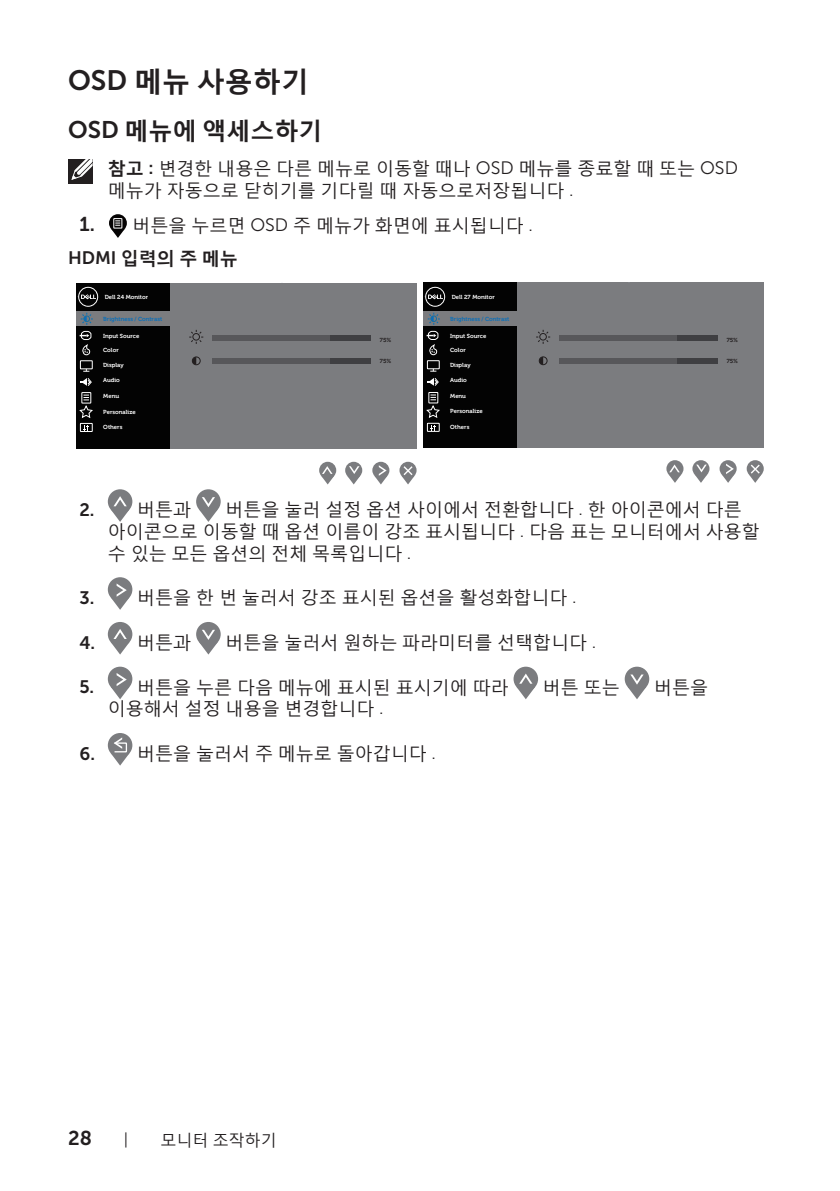
<style>
.page{position:relative;width:840px;height:1191px;background:#fff}
.page>*{position:absolute;margin:0;border:0;box-sizing:border-box;transform-origin:0 0}
.Head_2{font:700 28px "Malgun Gothic";color:#231f20}
.Head_3{font:700 24px "Malgun Gothic";color:#231f20}
.t1{font:20px "Museo Sans For Dell 700";color:#231f20}
.text{font:18px/21.6px "Malgun Gothic";color:#231f20}
.text-2{font:700 18px "Malgun Gothic";color:#231f20}
.t2{font:16px "Malgun Gothic";color:#231f20}
.t3{font:16px "Museo Sans For Dell 300";color:#231f20}
.t4{font:700 5.8px "Museo For Dell";color:#fff}
.t5{font:700 5.8px "Museo For Dell";color:#0c6fb8}
.t6{font:700 5.8px "Museo For Dell";color:#231f20}
.s1{font-family:"Museo Sans For Dell 700";font-weight:400}
.s2{font-weight:700}
.s3{font-family:"Museo Sans For Dell 700"}
.s4{font-family:"Museo Sans For Dell 300"}
.s5{font-family:"Museo Sans For Dell 700";font-size:20px}
</style>
<div class="page">
<div style="left:68px;top:159px;width:24px;height:24px;background:#231f20"></div>
<svg style="left:71px;top:159px;width:22px;height:22px"></svg>
<svg style="left:109px;top:214px;width:18px;height:18px"></svg>
<svg style="left:111px;top:218px;width:14px;height:20px"></svg>
<div style="left:76px;top:283px;width:340px;height:165px;background:#7b7c7f"></div>
<div style="left:76px;top:283px;width:93px;height:165px;background:#030303"></div>
<div style="left:76px;top:311px;width:95px;height:15px;background:#7b7c7f"></div>
<svg style="left:81px;top:313px;width:12px;height:12px"></svg>
<div style="left:212px;top:335px;width:159px;height:6px;background:#57575a"></div>
<div style="left:330px;top:335px;width:41px;height:6px;background:#3f3f42"></div>
<div style="left:212px;top:358px;width:159px;height:5px;background:#57575a"></div>
<div style="left:330px;top:358px;width:41px;height:5px;background:#3f3f42"></div>
<svg style="left:189px;top:330px;width:14px;height:14px"></svg>
<div style="left:192px;top:356px;width:8px;height:9px;border:1px solid #231f20;border-radius:50%"></div>
<svg style="left:192px;top:357px;width:4px;height:8px"></svg>
<div style="left:319px;top:462px;width:17px;height:17px;background:#7b7c7f;border-radius:50%"></div>
<div style="left:345px;top:462px;width:17px;height:17px;background:#7b7c7f;border-radius:50%"></div>
<div style="left:372px;top:462px;width:17px;height:17px;background:#7b7c7f;border-radius:50%"></div>
<div style="left:399px;top:462px;width:17px;height:17px;background:#7b7c7f;border-radius:50%"></div>
<svg style="left:321px;top:466px;width:13px;height:18px"></svg>
<svg style="left:374px;top:465px;width:13px;height:19px"></svg>
<svg style="left:347px;top:466px;width:13px;height:18px"></svg>
<svg style="left:401px;top:465px;width:13px;height:19px"></svg>
<svg style="left:78px;top:287px;width:20px;height:20px"></svg>
<div style="left:80px;top:360px;width:13px;height:9px;border:1px solid #fff"></div>
<svg style="left:83px;top:425px;width:6px;height:5px"></svg>
<div style="left:80px;top:423px;width:13px;height:9px;border:1px solid #fff"></div>
<svg style="left:80px;top:334px;width:9px;height:3px"></svg>
<div style="left:81px;top:331px;width:10px;height:9px;border:1px solid #fff;border-radius:3px"></div>
<div style="left:81px;top:392px;width:10px;height:12px;border:1px solid #fff"></div>
<svg style="left:79px;top:394px;width:14px;height:24px"></svg>
<svg style="left:80px;top:344px;width:12px;height:42px"></svg>
<div style="left:423px;top:283px;width:340px;height:165px;background:#7b7c7f"></div>
<div style="left:423px;top:283px;width:93px;height:165px;background:#030303"></div>
<div style="left:423px;top:311px;width:94px;height:15px;background:#7b7c7f"></div>
<svg style="left:427px;top:313px;width:12px;height:12px"></svg>
<div style="left:559px;top:335px;width:158px;height:6px;background:#57575a"></div>
<div style="left:677px;top:335px;width:40px;height:6px;background:#3f3f42"></div>
<div style="left:559px;top:358px;width:158px;height:5px;background:#57575a"></div>
<div style="left:677px;top:358px;width:40px;height:5px;background:#3f3f42"></div>
<svg style="left:536px;top:330px;width:14px;height:14px"></svg>
<div style="left:538px;top:356px;width:9px;height:9px;border:1px solid #231f20;border-radius:50%"></div>
<svg style="left:539px;top:357px;width:4px;height:7px"></svg>
<svg style="left:425px;top:287px;width:20px;height:20px"></svg>
<div style="left:426px;top:360px;width:13px;height:9px;border:1px solid #fff"></div>
<svg style="left:430px;top:425px;width:5px;height:5px"></svg>
<div style="left:426px;top:422px;width:13px;height:10px;border:1px solid #fff"></div>
<svg style="left:426px;top:334px;width:10px;height:3px"></svg>
<div style="left:428px;top:331px;width:10px;height:9px;border:1px solid #fff;border-radius:3px"></div>
<div style="left:428px;top:392px;width:10px;height:11px;border:1px solid #fff"></div>
<svg style="left:426px;top:394px;width:14px;height:24px"></svg>
<svg style="left:427px;top:344px;width:11px;height:42px"></svg>
<svg style="left:666px;top:460px;width:17px;height:17px"></svg>
<svg style="left:692px;top:460px;width:17px;height:17px"></svg>
<svg style="left:719px;top:460px;width:17px;height:17px"></svg>
<svg style="left:746px;top:460px;width:17px;height:17px"></svg>
<svg style="left:668px;top:464px;width:13px;height:19px"></svg>
<svg style="left:721px;top:463px;width:13px;height:20px"></svg>
<svg style="left:694px;top:464px;width:13px;height:19px"></svg>
<svg style="left:748px;top:463px;width:13px;height:20px"></svg>
<div style="left:108px;top:489px;width:24px;height:25px;background:#7b7c7f;border-radius:50%"></div>
<svg style="left:111px;top:496px;width:18px;height:26px"></svg>
<div style="left:196px;top:489px;width:24px;height:25px;background:#7b7c7f;border-radius:50%"></div>
<svg style="left:199px;top:497px;width:19px;height:25px"></svg>
<div style="left:108px;top:577px;width:24px;height:25px;background:#7b7c7f;border-radius:50%"></div>
<svg style="left:111px;top:583px;width:18px;height:27px"></svg>
<div style="left:108px;top:622px;width:24px;height:24px;background:#7b7c7f;border-radius:50%"></div>
<svg style="left:111px;top:629px;width:18px;height:25px"></svg>
<div style="left:196px;top:622px;width:24px;height:24px;background:#7b7c7f;border-radius:50%"></div>
<svg style="left:199px;top:630px;width:19px;height:24px"></svg>
<div style="left:108px;top:666px;width:24px;height:25px;background:#7b7c7f;border-radius:50%"></div>
<svg style="left:111px;top:673px;width:18px;height:26px"></svg>
<svg style="left:513px;top:666px;width:25px;height:25px"></svg>
<svg style="left:516px;top:673px;width:19px;height:26px"></svg>
<div style="left:624px;top:666px;width:25px;height:25px;background:#7b7c7f;border-radius:50%"></div>
<svg style="left:627px;top:674px;width:19px;height:25px"></svg>
<div style="left:108px;top:733px;width:24px;height:24px;background:#7b7c7f;border-radius:50%"></div>
<svg style="left:111px;top:737px;width:18px;height:28px"></svg>
<p class="Head_2" style="left:68px;top:64px;width:242px"><span class="s1">OSD</span> 메뉴 사용하기</p>
<p class="Head_3" style="left:68px;top:115px;width:256px"><span class="s1">OSD</span> 메뉴에 액세스하기</p>
<p class="text" style="left:108px;top:157px;width:631px"><span class="s2">참고</span> <span class="s3">:</span> 변경한 내용은 다른 메뉴로 이동할 때나 <span class="s4">OSD</span> 메뉴를 종료할 때 또는 <span class="s4">OSD </span>메뉴가 자동으로 닫히기를 기다릴 때 자동으로저장됩니다 <span class="s4">.</span></p>
<p class="text" style="left:79px;top:214px;width:454px"><span class="s5">1.</span> 버튼을 누르면 <span class="s4">OSD</span> 주 메뉴가 화면에 표시됩니다 <span class="s4">.</span></p>
<p class="text-2" style="left:68px;top:246px;width:171px"><span class="s1">HDMI</span> 입력의 주 메뉴</p>
<p class="t4" style="left:105px;top:293px;width:45px">Dell 24 Monitor</p>
<p class="t4" style="left:451px;top:293px;width:45px">Dell 27 Monitor</p>
<p class="t5" style="left:103px;top:316px;width:60px">Brightness / Contrast</p>
<p class="t5" style="left:450px;top:316px;width:60px">Brightness / Contrast</p>
<p class="t4" style="left:103px;top:332px;width:38px">Input Source</p>
<p class="t4" style="left:103px;top:347px;width:17px">Color</p>
<p class="t4" style="left:103px;top:362px;width:22px">Display</p>
<p class="t6" style="left:380px;top:336px;width:13px">75%</p>
<p class="t6" style="left:380px;top:357px;width:13px">75%</p>
<p class="t4" style="left:450px;top:332px;width:38px">Input Source</p>
<p class="t4" style="left:450px;top:347px;width:17px">Color</p>
<p class="t4" style="left:450px;top:362px;width:22px">Display</p>
<p class="t6" style="left:726px;top:336px;width:13px">75%</p>
<p class="t6" style="left:726px;top:357px;width:13px">75%</p>
<p class="t4" style="left:103px;top:377px;width:18px">Audio</p>
<p class="t4" style="left:450px;top:377px;width:18px">Audio</p>
<p class="t4" style="left:103px;top:393px;width:17px">Menu</p>
<p class="t4" style="left:450px;top:393px;width:17px">Menu</p>
<p class="t4" style="left:103px;top:408px;width:34px">Personalize</p>
<p class="t4" style="left:450px;top:408px;width:34px">Personalize</p>
<p class="t4" style="left:103px;top:424px;width:21px">Others</p>
<p class="t4" style="left:450px;top:424px;width:21px">Others</p>
<p class="text" style="left:108px;top:498px;width:653px;text-indent:118px">버튼을 눌러 설정 옵션 사이에서 전환합니다 <span class="s4">.</span> 한 아이콘에서 다른 아이콘으로 이동할 때 옵션 이름이 강조 표시됩니다 <span class="s4">.</span> 다음 표는 모니터에서 사용할 수 있는 모든 옵션의 전체 목록입니다 <span class="s4">.</span></p>
<p class="text" style="left:79px;top:586px;width:498px"><span class="s3">3.</span> 버튼을 한 번 눌러서 강조 표시된 옵션을 활성화합니다 <span class="s4">.</span></p>
<p class="text" style="left:79px;top:631px;width:113px"><span class="s3">4.</span> 버튼과</p>
<p class="text" style="left:225px;top:631px;width:372px">버튼을 눌러서 원하는 파라미터를 선택합니다 <span class="s4">.</span></p>
<p class="text" style="left:79px;top:676px;width:430px"><span class="s3">5.</span> 버튼을 누른 다음 메뉴에 표시된 표시기에 따라</p>
<p class="text" style="left:542px;top:676px;width:78px">버튼 또는</p>
<p class="text" style="left:653px;top:676px;width:55px">버튼을</p>
<p class="text" style="left:108px;top:697px;width:277px">이용해서 설정 내용을 변경합니다 <span class="s4">.</span></p>
<p class="text" style="left:79px;top:742px;width:358px"><span class="s3">6.</span> 버튼을 눌러서 주 메뉴로 돌아갑니다 <span class="s4">.</span></p>
<p class="text" style="left:79px;top:498px;width:113px"><span class="s3">2.</span> 버튼과</p>
<p class="t1" style="left:68px;top:1126px;width:25px">28</p>
<p class="t3" style="left:124px;top:1130px;width:6px">|</p>
<p class="t2" style="left:160px;top:1129px;width:118px">모니터 조작하기</p>
</div>
